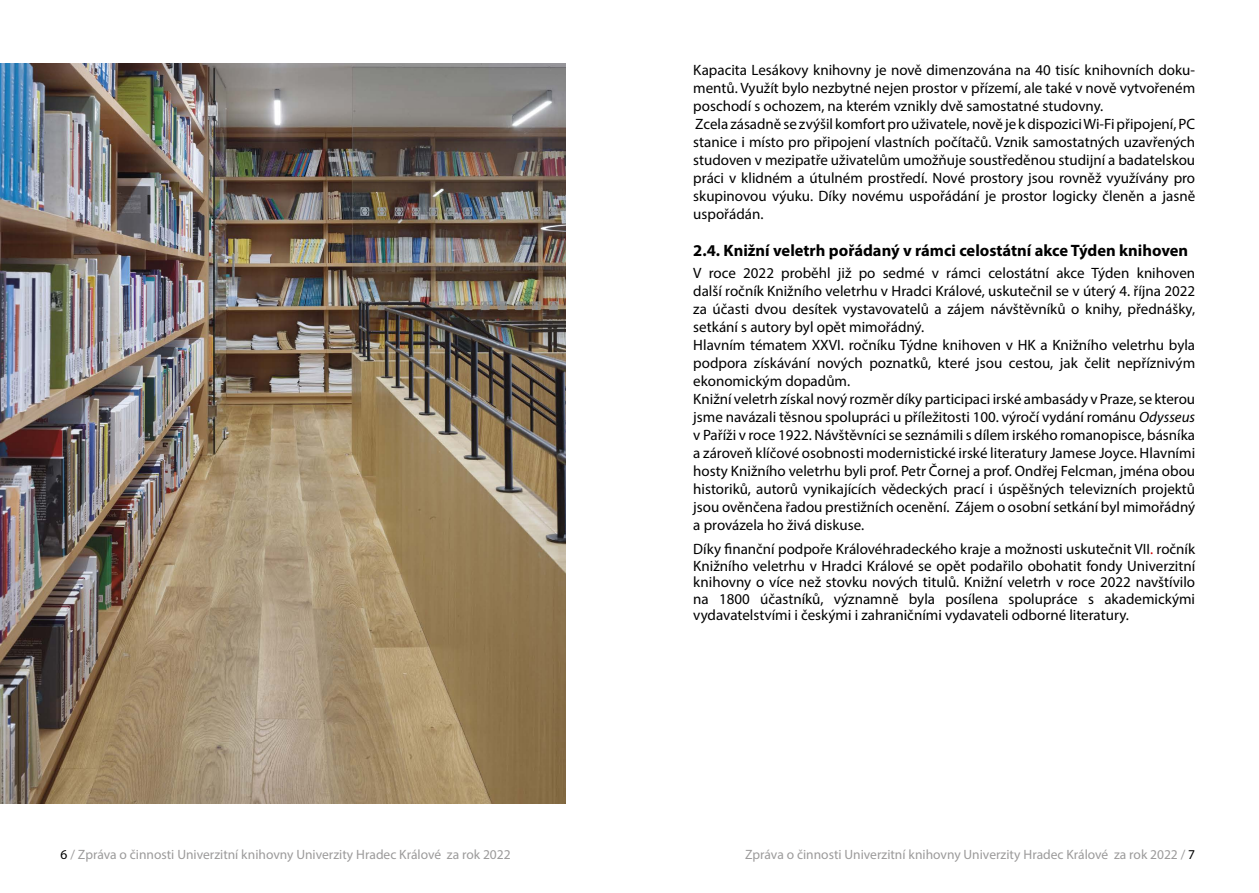
<style>
.page{position:relative;width:1259px;height:893px;background:#fff}
.page>*{position:absolute;margin:0;border:0;box-sizing:border-box;transform-origin:0 0}
.t1{font:700 16.5px "Myriad Pro";color:#000}
.t2{font:15px/18px "Myriad Pro";color:#000}
.t3{font:13.5px "Myriad Pro";color:#9c9b9b}
.s1{font-style:italic}
.s2{color:#db0000}
.s3{color:#000}
</style>
<div class="page">
<img style="left:0;top:64px;width:566px;height:739px">
<p class="t2" style="left:693px;top:61px;width:503px">Kapacita Lesákovy knihovny je nově dimenzována na 40 tisíc knihovních doku&shy;mentů. Využít bylo nezbytné nejen prostor v přízemí, ale také v nově vytvořeném poschodí s ochozem, na kterém vznikly dvě samostatné studovny.<br>Zcela zásadně se zvýšil komfort pro uživatele, nově je k dispozici Wi-Fi připojení, PC stanice i místo pro připojení vlastních počítačů. Vznik samostatných uzavřených studoven v mezipatře uživatelům umožňuje soustředěnou studijní a badatelskou práci v klidném a útulném prostředí. Nové prostory jsou rovněž využívány pro skupinovou výuku. Díky novému uspořádání je prostor logicky členěn a jasně uspořádán.</p>
<p class="t1" style="left:693px;top:240px;width:496px">2.4. Knižní veletrh pořádaný v rámci celostátní akce Týden knihoven</p>
<p class="t2" style="left:693px;top:264px;width:503px">V roce 2022 proběhl již po sedmé v rámci celostátní akce Týden knihoven další ročník Knižního veletrhu v Hradci Králové, uskutečnil se v úterý 4. října 2022 za účasti dvou desítek vystavovatelů a zájem návštěvníků o knihy, přednášky, setkání s autory byl opět mimořádný.<br>Hlavním tématem XXVI. ročníku Týdne knihoven v HK a Knižního veletrhu byla podpora získávání nových poznatků, které jsou cestou, jak čelit nepříznivým ekonomickým dopadům.<br>Knižní veletrh získal nový rozměr díky participaci irské ambasády v Praze, se kterou jsme navázali těsnou spolupráci u příležitosti 100. výročí vydání románu <span class="s1">Odysseus </span>v Paříži v roce 1922. Návštěvníci se seznámili s dílem irského romanopisce, básníka a zároveň klíčové osobnosti modernistické irské literatury Jamese Joyce. Hlavními hosty Knižního veletrhu byli prof. Petr Čornej a prof. Ondřej Felcman, jména obou historiků, autorů vynikajících vědeckých prací i úspěšných televizních projektů jsou ověnčena řadou prestižních ocenění. Zájem o osobní setkání byl mimořádný a provázela ho živá diskuse.</p>
<p class="t2" style="left:693px;top:541px;width:503px;line-height:16.5px;text-align:justify">Díky finanční podpoře Královéhradeckého kraje a možnosti uskutečnit VII<span class="s2">.</span> ročník Knižního veletrhu v Hradci Králové se opět podařilo obohatit fondy Univerzitní knihovny o více než stovku nových titulů. Knižní veletrh v roce 2022 navštívilo na 1800 účastníků, významně byla posílena spolupráce s akademickými vydavatelstvími i českými i zahraničními vydavateli odborné literatury.</p>
<p class="t3" style="left:61px;top:846px;width:451px"><span class="s3">6</span> / Zpráva o činnosti Univerzitní knihovny Univerzity Hradec Králové za rok 2022</p>
<p class="t3" style="left:745px;top:846px;width:451px">Zpráva o činnosti Univerzitní knihovny Univerzity Hradec Králové za rok 2022 / <span class="s3">7</span></p>
</div>
